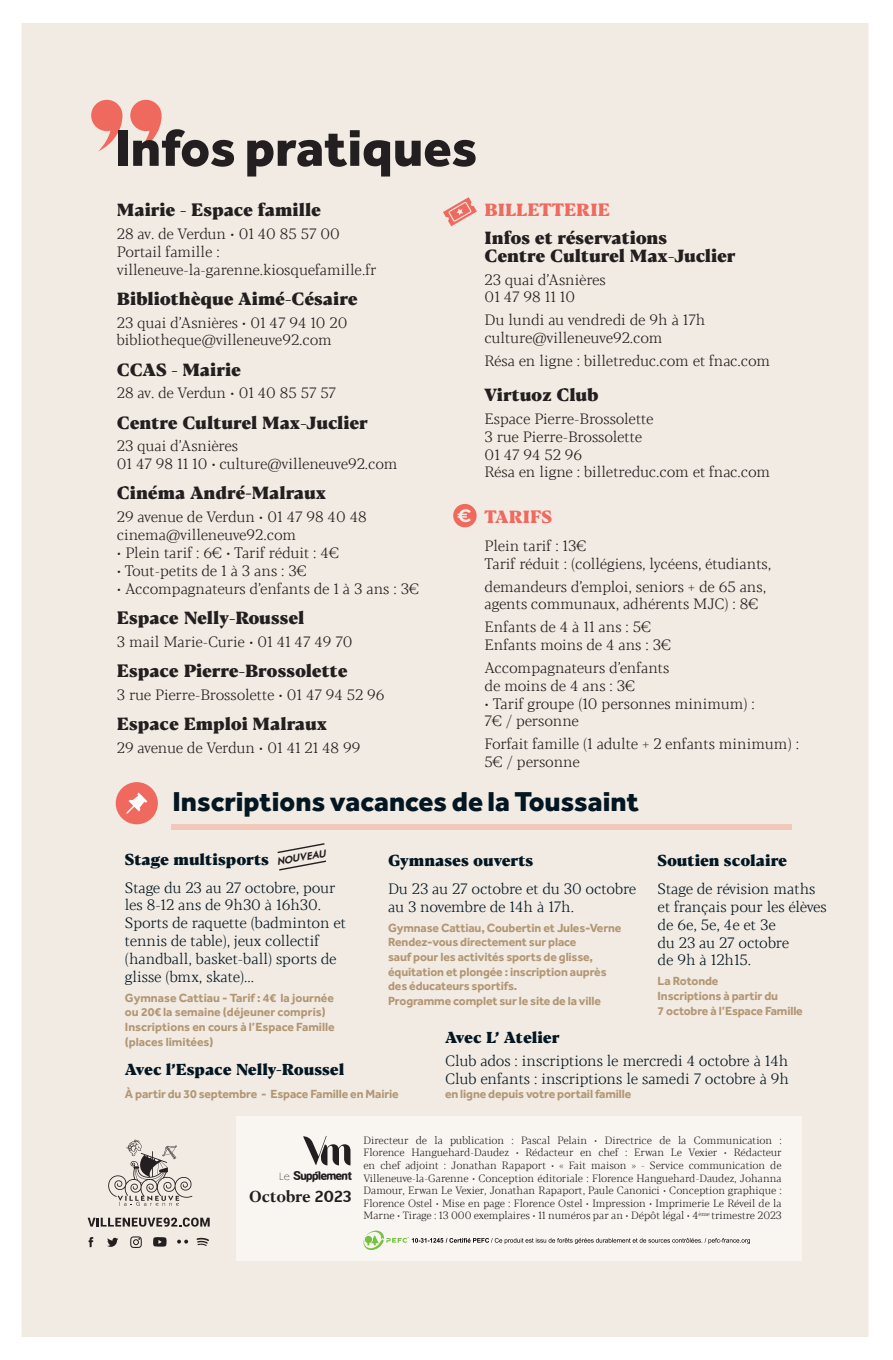
<style>
.page{position:relative;width:893px;height:1360px;background:#fff}
.page>*{position:absolute;margin:0;border:0;box-sizing:border-box;transform-origin:0 0}
.t1{font:800 53.38px "Effra";color:#231f20}
.t2{font:800 28.35px "Effra";color:#031723}
.t3{font:800 17.5px/17.8px "Blacker Pro Text";color:#231f20}
.t4{font:800 17.5px "Blacker Text";color:#231f20}
.t5{font:800 17.5px "Blacker Pro Text";color:#f0695f}
.t6{font:800 15.75px "Blacker Text";color:#031723}
.t7{font:700 15.75px "Blacker Text";letter-spacing:-.005em;color:#231f20}
.t8{font:300 14.88px/17.8px "Blacker Pro Text";color:#231f20}
.t9{font:300 14.88px/17.8px "Blacker Pro Text";color:#031723}
.t10{font:13.12px "Gitaluevo";color:#231f20}
.t11{font:700 12.25px/14.7px "Effra";letter-spacing:-.01em;color:#b29674}
.t12{font:300 10.5px/12.6px "Blacker Text";color:#231f20;text-align:justify}
.t13{font:italic 9.8px "Motor Oil 1937 M54";color:#231f20}
.s1{font-family:"Marianne";font-weight:100;font-size:10.5px}
.s2{font-family:"Karbid Pro"}
.s3{font-family:"Blacker Pro Text"}
</style>
<div class="page">
<div style="left:21px;top:23px;width:848px;height:1314px;background:#f2ebe3"></div>
<svg style="left:91px;top:100px;width:31px;height:51px;background:#f0a097"></svg>
<svg style="left:130px;top:100px;width:32px;height:51px;background:#f0a299"></svg>
<div style="left:236px;top:1116px;width:566px;height:144px;background:#f9f6f2"></div>
<svg style="left:364px;top:1230px;width:386px;height:19px"></svg>
<svg style="left:303px;top:1135px;width:47px;height:30px"></svg>
<svg style="left:443px;top:197px;width:34px;height:29px"></svg>
<svg style="left:453px;top:504px;width:24px;height:23px"></svg>
<svg style="left:88px;top:1217px;width:122px;height:9px"></svg>
<svg style="left:89px;top:1236px;width:4px;height:10px"></svg>
<svg style="left:107px;top:1237px;width:11px;height:9px"></svg>
<svg style="left:153px;top:1236px;width:14px;height:10px"></svg>
<svg style="left:177px;top:1239px;width:11px;height:4px"></svg>
<svg style="left:130px;top:1236px;width:12px;height:11px"></svg>
<svg style="left:196px;top:1237px;width:13px;height:8px"></svg>
<svg style="left:108px;top:1139px;width:84px;height:66px;background:#cfc8c2"></svg>
<div style="left:116px;top:782px;width:42px;height:42px;background:#f0695f;border-radius:50%"></div>
<svg style="left:126px;top:792px;width:21px;height:21px"></svg>
<div style="left:171px;top:824px;width:621px;height:5px;background:#f1c8ba"></div>
<svg style="left:276px;top:842px;width:52px;height:29px;background:#dfd8d1"></svg>
<h1 class="t1" style="left:115px;top:115px;width:364px">Infos pratiques</h1>
<p class="t3" style="left:117px;top:199px;width:206px">Mairie - Espace famille</p>
<p class="t8" style="left:117px;top:224px;width:261px">28 av. de Verdun • 01 40 85 57 00<br>Portail famille : villeneuve-la-garenne.kiosquefamille.fr</p>
<p class="t3" style="left:117px;top:288px;width:242px">Bibliothèque Aimé-Césaire</p>
<p class="t8" style="left:117px;top:313px;width:232px">23 quai d’Asnières • 01 47 94 10 20 bibliotheque@villeneuve92.com</p>
<p class="t3" style="left:117px;top:359px;width:126px">CCAS - Mairie</p>
<p class="t8" style="left:117px;top:384px;width:221px">28 av. de Verdun • 01 40 85 57 57</p>
<p class="t3" style="left:117px;top:412px;width:252px">Centre Culturel Max-Juclier</p>
<p class="t8" style="left:117px;top:437px;width:282px">23 quai d’Asnières<br>01 47 98 11 10 • culture@villeneuve92.com</p>
<p class="t4" style="left:117px;top:482px;width:211px">Cinéma André-Malraux</p>
<p class="t8" style="left:117px;top:508px;width:251px">29 avenue de Verdun • 01 47 98 40 48 cinema@villeneuve92.com</p>
<p class="t8" style="left:117px;top:543px;width:224px">• Plein tarif : 6€ • Tarif réduit : 4€</p>
<p class="t8" style="left:117px;top:561px;width:191px">• Tout-petits de 1 à 3 ans : 3€</p>
<p class="t8" style="left:117px;top:579px;width:304px">• Accompagnateurs d’enfants de 1 à 3 ans : 3€</p>
<p class="t3" style="left:117px;top:607px;width:189px">Espace Nelly-Roussel</p>
<p class="t8" style="left:117px;top:632px;width:237px">3 mail Marie-Curie • 01 41 47 49 70</p>
<p class="t3" style="left:117px;top:660px;width:232px">Espace Pierre-Brossolette</p>
<p class="t8" style="left:117px;top:685px;width:269px">3 rue Pierre-Brossolette • 01 47 94 52 96</p>
<p class="t4" style="left:117px;top:712px;width:212px">Espace Emploi Malraux</p>
<p class="t8" style="left:117px;top:738px;width:245px">29 avenue de Verdun • 01 41 21 48 99</p>
<p class="t5" style="left:485px;top:196px;width:127px">BILLETTERIE</p>
<p class="t3" style="left:485px;top:227px;width:252px">Infos et réservations<br>Centre Culturel Max-Juclier</p>
<p class="t8" style="left:485px;top:270px;width:122px">23 quai d’Asnières<br>01 47 98 11 10</p>
<p class="t8" style="left:485px;top:311px;width:222px">Du lundi au vendredi de 9h à 17h culture@villeneuve92.com</p>
<p class="t8" style="left:485px;top:351px;width:287px">Résa en ligne : billetreduc.com et fnac.com</p>
<p class="t4" style="left:485px;top:383px;width:115px">Virtuoz Club</p>
<p class="t8" style="left:485px;top:409px;width:287px">Espace Pierre-Brossolette<br>3 rue Pierre-Brossolette<br>01 47 94 52 96<br>Résa en ligne : billetreduc.com et fnac.com</p>
<p class="t5" style="left:485px;top:503px;width:69px">TARIFS</p>
<p class="t8" style="left:485px;top:536px;width:288px">Plein tarif : 13€<br>Tarif réduit : (collégiens, lycéens, étudiants,</p>
<p class="t8" style="left:485px;top:577px;width:283px">demandeurs d’emploi, seniors + de 65 ans, agents communaux, adhérents MJC) : 8€</p>
<p class="t8" style="left:485px;top:617px;width:188px">Enfants de 4 à 11 ans : 5€<br>Enfants moins de 4 ans : 3€</p>
<p class="t8" style="left:485px;top:658px;width:186px">Accompagnateurs d’enfants de moins de 4 ans : 3€</p>
<p class="t8" style="left:485px;top:694px;width:272px">• Tarif groupe (10 personnes minimum) :<br>7€ / personne</p>
<p class="t8" style="left:485px;top:734px;width:316px">Forfait famille (1 adulte + 2 enfants minimum) :<br>5€ / personne</p>
<h2 class="t2" style="left:172px;top:783px;width:468px">Inscriptions vacances de la Toussaint</h2>
<p class="t6" style="left:388px;top:850px;width:147px">Gymnases ouverts</p>
<p class="t9" style="left:388px;top:879px;width:250px">Du 23 au 27 octobre et du 30 octobre au 3 novembre de 14h à 17h.</p>
<p class="t11" style="left:388px;top:919px;width:235px">Gymnase Cattiau, Coubertin et Jules-Verne Rendez-vous directement sur place<br>sauf pour les activités sports de glisse, équitation et plongée : inscription auprès des éducateurs sportifs.<br>Programme complet sur le site de la ville</p>
<p class="t13" style="left:276px;top:857px;width:50px;rotate:-10deg">NOUVEAU</p>
<p class="t6" style="left:658px;top:850px;width:131px">Soutien scolaire</p>
<p class="t9" style="left:658px;top:879px;width:171px">Stage de révision maths et français pour les élèves de 6e, 5e, 4e et 3e<br>du 23 au 27 octobre<br>de 9h à 12h15.</p>
<p class="t11" style="left:658px;top:973px;width:147px">La Rotonde<br>Inscriptions à partir du<br>7 octobre à l’Espace Famille</p>
<p class="t6" style="left:125px;top:849px;width:146px">Stage multisports</p>
<p class="t9" style="left:125px;top:878px;width:223px">Stage du 23 au 27 octobre, pour les 8-12 ans de 9h30 à 16h30.<br>Sports de raquette (badminton et tennis de table), jeux collectif (handball, basket-ball) sports de glisse (bmx, skate)...</p>
<p class="t11" style="left:125px;top:989px;width:211px">Gymnase Cattiau - Tarif : 4€ la journée ou 20€ la semaine (déjeuner compris)<br>Inscriptions en cours à l’Espace Famille (places limitées)</p>
<p class="t6" style="left:445px;top:1027px;width:116px">Avec L’ Atelier</p>
<p class="t9" style="left:445px;top:1051px;width:346px">Club ados : inscriptions le mercredi 4 octobre à 14h<br>Club enfants : inscriptions le samedi 7 octobre à 9h</p>
<p class="t11" style="left:445px;top:1086px;width:188px">en ligne depuis votre portail famille</p>
<p class="t6" style="left:125px;top:1059px;width:221px">Avec l’Espace Nelly-Roussel</p>
<p class="t11" style="left:125px;top:1086px;width:275px">À partir du 30 septembre - Espace Famille en Mairie</p>
<p class="t10" style="left:279px;top:1169px;width:74px"><span class="s1">Le</span> Supplement</p>
<p class="t7" style="left:249px;top:1186px;width:104px">Octobre <span class="s2">2023</span></p>
<p class="t12" style="left:364px;top:1133px;width:420px">Directeur de la publication : Pascal Pelain • Directrice de la Communication :<br>Florence Hanguehard-Daudez • Rédacteur en chef : Erwan Le Vexier • Rédacteur en chef adjoint : Jonathan Rapaport • « Fait maison » - Service communication de Villeneuve-la-Garenne • Conception éditoriale : Florence Hanguehard-Daudez, Johanna Damour, Erwan Le Vexier, Jonathan Rapaport, Paule Canonici • Conception graphique :<br>Florence Ostel • Mise en page : Florence Ostel • Impression • Imprimerie Le Réveil de la Marne • Tirage : <span class="s3">13 000</span> exemplaires • <span class="s3">11</span> numéros par an • Dépôt légal • <span class="s3">4</span><sup>ème</sup> trimestre <span class="s3">2023</span></p>
</div>
